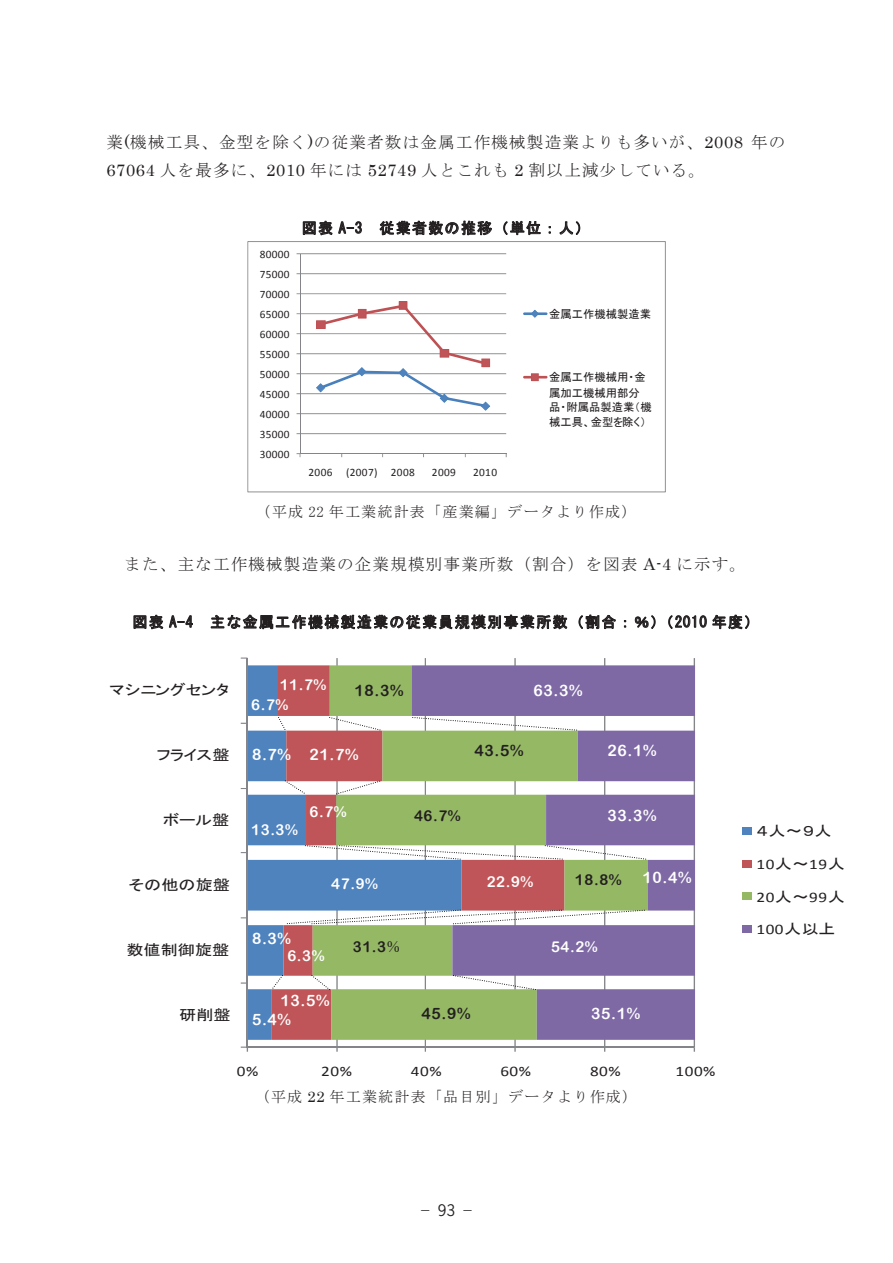
<style>
.page{position:relative;width:893px;height:1263px;background:#fff}
.page>*{position:absolute;margin:0;border:0;box-sizing:border-box;transform-origin:0 0}
.t1{font:16.5px/28.7px "MS Mincho";letter-spacing:.075em;color:#231f20}
.t2{font:15.75px "Arial Rounded MT Bold";letter-spacing:.04em;color:#fff}
.t3{font:15.75px "Arial Rounded MT Bold";color:#231f20}
.t4{font:15px "MS Gothic";letter-spacing:.085em;color:#231f20}
.t5{font:15px "MS Mincho";letter-spacing:.085em;color:#231f20}
.t6{font:15px/20.2px "Arial Rounded MT Bold";letter-spacing:.04em;color:#fff}
.t7{font:15px "Arial Rounded MT Bold";color:#231f20}
.t8{font:15px "Ryumin Pr 5";color:#231f20}
.t9{font:14.55px "Calibri";letter-spacing:.03em;color:#231f20;scale:1.17 1}
.t10{font:14.55px "MS P Gothic";color:#231f20;scale:1.17 1}
.t11{font:11.25px "Calibri";letter-spacing:.035em;color:#231f20}
.t12{font:11.25px/15px "MS P Gothic";letter-spacing:.005em;color:#231f20}
.s1{font-family:"Century"}
.s2{font-family:"Century";font-size:15.75px}
.s3{font-family:"News Gothic"}
.s4{font-family:"MS P Gothic"}
</style>
<div class="page">
<hr style="left:336px;top:658px;width:2px;height:389px;background:#848588">
<hr style="left:425px;top:658px;width:1px;height:389px;background:#848588">
<hr style="left:514px;top:658px;width:2px;height:389px;background:#848588">
<hr style="left:604px;top:658px;width:1px;height:389px;background:#848588">
<hr style="left:694px;top:658px;width:1px;height:389px;background:#848588">
<svg style="left:248px;top:665px;width:24px;height:375px;fill:#4f83be"></svg>
<svg style="left:272px;top:665px;width:41px;height:375px;background:#b8585f"></svg>
<svg style="left:313px;top:665px;width:98px;height:375px;background:#9da663"></svg>
<svg style="left:411px;top:665px;width:284px;height:375px;background:#8c81a3"></svg>
<hr style="left:247px;top:1046px;width:447px;height:2px;background:#848588">
<hr style="left:247px;top:658px;width:1px;height:389px;background:#848588">
<svg style="left:241px;top:1046px;width:7px;height:6px"></svg>
<svg style="left:241px;top:982px;width:6px;height:2px"></svg>
<svg style="left:241px;top:657px;width:6px;height:2px"></svg>
<div style="left:742px;top:827px;width:10px;height:8px;background:#4f83be"></div>
<div style="left:742px;top:860px;width:10px;height:8px;background:#bf5558"></div>
<div style="left:742px;top:892px;width:10px;height:8px;background:#95b865"></div>
<div style="left:742px;top:925px;width:10px;height:8px;background:#7e69a5"></div>
<svg style="left:303px;top:221px;width:29px;height:14px"></svg>
<svg style="left:338px;top:222px;width:24px;height:12px"></svg>
<svg style="left:380px;top:221px;width:112px;height:14px"></svg>
<svg style="left:503px;top:221px;width:37px;height:14px"></svg>
<svg style="left:559px;top:221px;width:21px;height:14px"></svg>
<svg style="left:134px;top:615px;width:29px;height:14px"></svg>
<svg style="left:169px;top:615px;width:24px;height:12px"></svg>
<svg style="left:211px;top:615px;width:356px;height:15px"></svg>
<svg style="left:579px;top:615px;width:37px;height:14px"></svg>
<svg style="left:635px;top:615px;width:20px;height:14px"></svg>
<svg style="left:668px;top:615px;width:81px;height:14px"></svg>
<svg style="left:247px;top:241px;width:419px;height:251px"></svg>
<svg style="left:270px;top:716px;width:377px;height:275px"></svg>
<p class="t1" style="left:106px;top:127px;width:680px">業<span class="s1">(</span>機械工具、金型を除く<span class="s1">)</span>の従業者数は金属工作機械製造業よりも多いが、<span class="s1">2008</span> 年の<br><span class="s1">67064</span> 人を最多に、<span class="s1">2010</span> 年には <span class="s1">52749</span> 人とこれも <span class="s1">2</span> 割以上減少している。</p>
<p class="t11" style="left:260px;top:247px;width:32px">80000</p>
<p class="t11" style="left:260px;top:267px;width:32px">75000</p>
<p class="t11" style="left:260px;top:287px;width:32px">70000</p>
<p class="t11" style="left:260px;top:307px;width:32px">65000</p>
<p class="t11" style="left:260px;top:327px;width:32px">60000</p>
<p class="t11" style="left:260px;top:347px;width:32px">55000</p>
<p class="t11" style="left:260px;top:367px;width:32px">50000</p>
<p class="t11" style="left:260px;top:387px;width:32px">45000</p>
<p class="t11" style="left:260px;top:407px;width:32px">40000</p>
<p class="t11" style="left:260px;top:427px;width:32px">35000</p>
<p class="t11" style="left:260px;top:447px;width:32px">30000</p>
<p class="t4" style="left:302px;top:220px;width:290px">図表 A-3 従業者数の推移（単位：人）</p>
<p class="t12" style="left:549px;top:306px;width:103px">金属工作機械製造業</p>
<p class="t11" style="left:309px;top:466px;width:108px">2006 (2007) 2008</p>
<p class="t11" style="left:432px;top:466px;width:25px">2009</p>
<p class="t11" style="left:473px;top:466px;width:25px">2010</p>
<p class="t12" style="left:549px;top:369px;width:104px">金属工作機械用・金属加工機械用部分品・附属品製造業（機械工具、金型を除く）</p>
<p class="t5" style="left:256px;top:505px;width:382px">（平成 22 年工業統計表「産業編」データより作成）</p>
<p class="t1" style="left:124px;top:550px;width:623px">また、主な工作機械製造業の企業規模別事業所数（割合）を図表 <span class="s1">A-4</span> に示す。</p>
<p class="t4" style="left:132px;top:614px;width:628px">図表 A-4 主な金属工作機械製造業の従業員規模別事業所数（割合：％）（2010 年度）</p>
<p class="t10" style="left:109px;top:683px;width:104px">マシニングセンタ</p>
<p class="t6" style="left:251px;top:674px;width:77px;text-indent:28px">11.7%<br>6.7%</p>
<p class="t3" style="left:355px;top:681px;width:50px">18.3%</p>
<p class="t2" style="left:534px;top:681px;width:50px">63.3%</p>
<p class="t10" style="left:157px;top:748px;width:64px">フライス盤</p>
<p class="t2" style="left:252px;top:745px;width:108px">8.7% 21.7%</p>
<p class="t3" style="left:475px;top:741px;width:50px">43.5%</p>
<p class="t2" style="left:608px;top:741px;width:50px">26.1%</p>
<p class="t10" style="left:163px;top:812px;width:58px">ボール盤</p>
<p class="t6" style="left:251px;top:819px;width:48px">13.3%</p>
<p class="t6" style="left:309px;top:801px;width:39px">6.7%</p>
<p class="t7" style="left:414px;top:806px;width:48px">46.7%</p>
<p class="t2" style="left:608px;top:806px;width:50px">33.3%</p>
<p class="t10" style="left:128px;top:877px;width:88px">その他の旋盤</p>
<p class="t6" style="left:331px;top:873px;width:48px">47.9%</p>
<p class="t6" style="left:487px;top:871px;width:48px">22.9%</p>
<p class="t7" style="left:575px;top:871px;width:48px">18.8%</p>
<p class="t2" style="left:643px;top:868px;width:50px">10.4%</p>
<p class="t10" style="left:126px;top:942px;width:89px">数値制御旋盤</p>
<p class="t2" style="left:252px;top:929px;width:40px">8.3%</p>
<p class="t6" style="left:287px;top:945px;width:39px">6.3%</p>
<p class="t7" style="left:353px;top:938px;width:49px">31.3<span class="s2">%</span></p>
<p class="t6" style="left:551px;top:936px;width:48px">54.2%</p>
<p class="t10" style="left:179px;top:1007px;width:45px">研削盤</p>
<p class="t2" style="left:281px;top:991px;width:50px">13.5%</p>
<p class="t2" style="left:252px;top:1010px;width:40px">5.4%</p>
<p class="t3" style="left:421px;top:1004px;width:50px">45.9%</p>
<p class="t2" style="left:591px;top:1004px;width:50px">35.1%</p>
<p class="t9" style="left:237px;top:1062px;width:20px">0%</p>
<p class="t9" style="left:321px;top:1062px;width:28px">20%</p>
<p class="t9" style="left:411px;top:1062px;width:28px">40%</p>
<p class="t9" style="left:500px;top:1062px;width:28px">60%</p>
<p class="t9" style="left:590px;top:1062px;width:28px">80%</p>
<p class="t9" style="left:676px;top:1062px;width:36px">100%</p>
<p class="t5" style="left:255px;top:1089px;width:384px">（平成 <span class="s1">22</span> 年工業統計表「品目別」データより作成）</p>
<p class="t8" style="left:418px;top:1198px;width:59px">−<span class="s3">93</span>−</p>
<p class="t10" style="left:756px;top:824px;width:66px">４人～９人</p>
<p class="t9" style="left:756px;top:855px;width:77px">10<span class="s4">人～</span>19<span class="s4">人</span></p>
<p class="t9" style="left:756px;top:888px;width:77px">20<span class="s4">人～</span>99<span class="s4">人</span></p>
<p class="t9" style="left:756px;top:920px;width:69px">100<span class="s4">人以上</span></p>
</div>
